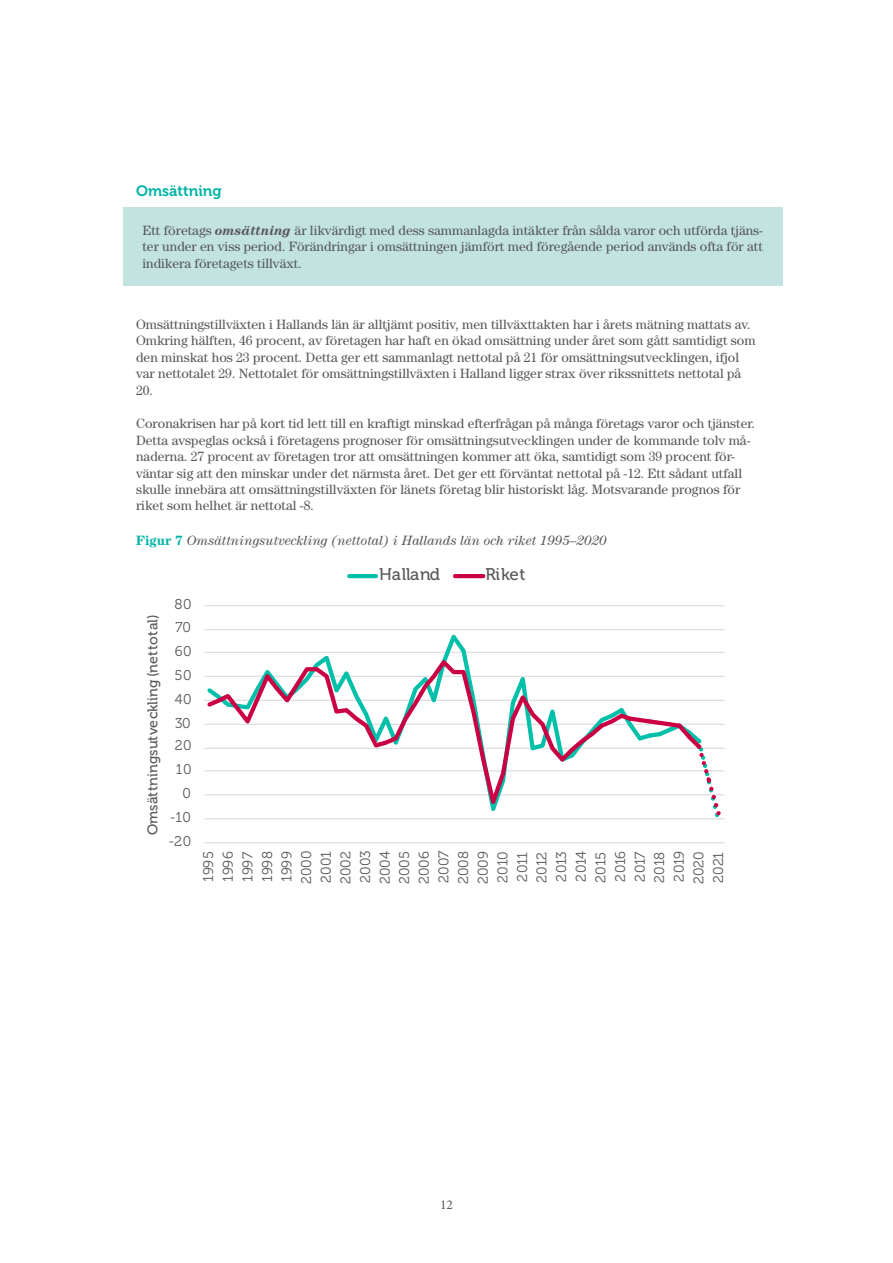
<style>
.page{position:relative;width:893px;height:1263px;background:#fff}
.page>*{position:absolute;margin:0;border:0;box-sizing:border-box;transform-origin:0 0}
.t1{font:16.95px "Museo 500";letter-spacing:-.015em;color:#595959}
.Heading_2{font:15px "Museo 700";color:#00b4a7}
.t2{font:14.1px/19.6px "Museo 300";color:#595959}
.t3{font:14.1px "Museo 500";letter-spacing:.005em;color:#595959}
.brödtext{font:13.5px/16.5px "Century Std";color:#57585a}
.t4{font:italic 13.5px "Century Std";color:#57585a}
.t5{font:13.5px "Minion Pro";color:#57585a}
.s1{font-weight:700;font-style:italic}
.s2{font-weight:700;font-style:normal;color:#00b4a7}
</style>
<div class="page">
<hr style="left:204px;top:842px;width:520px;height:1px;background:#d9d9d9">
<hr style="left:204px;top:818px;width:520px;height:1px;background:#d9d9d9">
<hr style="left:204px;top:770px;width:520px;height:1px;background:#d9d9d9">
<hr style="left:204px;top:748px;width:520px;height:1px;background:#d9d9d9">
<hr style="left:204px;top:724px;width:520px;height:1px;background:#d9d9d9">
<hr style="left:204px;top:700px;width:520px;height:1px;background:#d9d9d9">
<hr style="left:204px;top:676px;width:520px;height:1px;background:#d9d9d9">
<hr style="left:204px;top:652px;width:520px;height:1px;background:#d9d9d9">
<hr style="left:204px;top:629px;width:520px;height:1px;background:#d9d9d9">
<hr style="left:204px;top:605px;width:520px;height:1px;background:#d9d9d9">
<hr style="left:204px;top:794px;width:520px;height:1px;background:#d9d9d9">
<svg style="left:204px;top:634px;width:423px;height:186px"></svg>
<svg style="left:627px;top:715px;width:94px;height:102px"></svg>
<svg style="left:204px;top:656px;width:423px;height:161px"></svg>
<hr style="left:349px;top:574px;width:27px;height:4px;background:#00c0a9">
<hr style="left:455px;top:574px;width:28px;height:4px;background:#cb0044">
<div style="left:123px;top:207px;width:659px;height:79px;background:#c2e3e0"></div>
<p class="Heading_2" style="left:136px;top:183px;width:87px">Omsättning</p>
<p class="brödtext" style="left:142px;top:222px;width:622px;text-align:justify">Ett företags <span class="s1">omsättning</span> är likvärdigt med dess sammanlagda intäkter från sålda varor och utförda tjäns&shy;ter under en viss period. Förändringar i omsättningen jämfört med föregående period används ofta för att indikera företagets tillväxt.</p>
<p class="brödtext" style="left:136px;top:315px;width:621px">Omsättningstillväxten i Hallands län är alltjämt positiv, men tillväxttakten har i årets mätning mattats av.<br>Omkring hälften, 46 procent, av företagen har haft en ökad omsättning under året som gått samtidigt som den minskat hos 23 procent. Detta ger ett sammanlagt nettotal på 21 för omsättningsutvecklingen, ifjol var nettotalet 29. Nettotalet för omsättningstillväxten i Halland ligger strax över rikssnittets nettotal på 20.</p>
<p class="brödtext" style="left:136px;top:415px;width:621px">Coronakrisen har på kort tid lett till en kraftigt minskad efterfrågan på många företags varor och tjänster.<br>Detta avspeglas också i företagens prognoser för omsättningsutvecklingen under de kommande tolv må&shy;naderna. 27 procent av företagen tror att omsättningen kommer att öka, samtidigt som 39 procent för&shy;väntar sig att den minskar under det närmsta året. Det ger ett förväntat nettotal på -12. Ett sådant utfall skulle innebära att omsättningstillväxten för länets företag blir historiskt låg. Motsvarande prognos för riket som helhet är nettotal -8.</p>
<p class="t4" style="left:136px;top:533px;width:472px"><span class="s2">Figur 7</span> Omsättningsutveckling (nettotal) i Hallands län och riket 1995–2020</p>
<p class="t3" style="left:145px;top:835px;width:222px;rotate:-90deg">Omsättningsutveckling (nettotal)</p>
<p class="t2" style="left:175px;top:595px;width:18px">80</p>
<p class="t2" style="left:175px;top:617px;width:17px">70</p>
<p class="t2" style="left:175px;top:641px;width:18px">60</p>
<p class="t2" style="left:175px;top:665px;width:18px">50</p>
<p class="t2" style="left:175px;top:689px;width:18px">40</p>
<p class="t2" style="left:175px;top:713px;width:17px">30</p>
<p class="t2" style="left:175px;top:736px;width:18px">20</p>
<p class="t2" style="left:176px;top:760px;width:17px">10</p>
<p class="t2" style="left:183px;top:784px;width:10px">0</p>
<p class="t2" style="left:170px;top:808px;width:23px">-10</p>
<p class="t2" style="left:169px;top:832px;width:24px">-20</p>
<p class="t1" style="left:379px;top:564px;width:63px">Halland</p>
<p class="t1" style="left:486px;top:564px;width:41px">Riket</p>
<p class="t2" style="left:199px;top:884px;width:36px;rotate:-90deg">1995<br>1996<br>1997<br>1998<br>1999<br>2000<br>2001<br>2002<br>2003<br>2004<br>2005<br>2006<br>2007<br>2008<br>2009<br>2010<br>2011<br>2012<br>2013<br>2014<br>2015<br>2016<br>2017<br>2018<br>2019<br>2020<br>2021</p>
<p class="t5" style="left:440px;top:1196px;width:14px">12</p>
</div>
